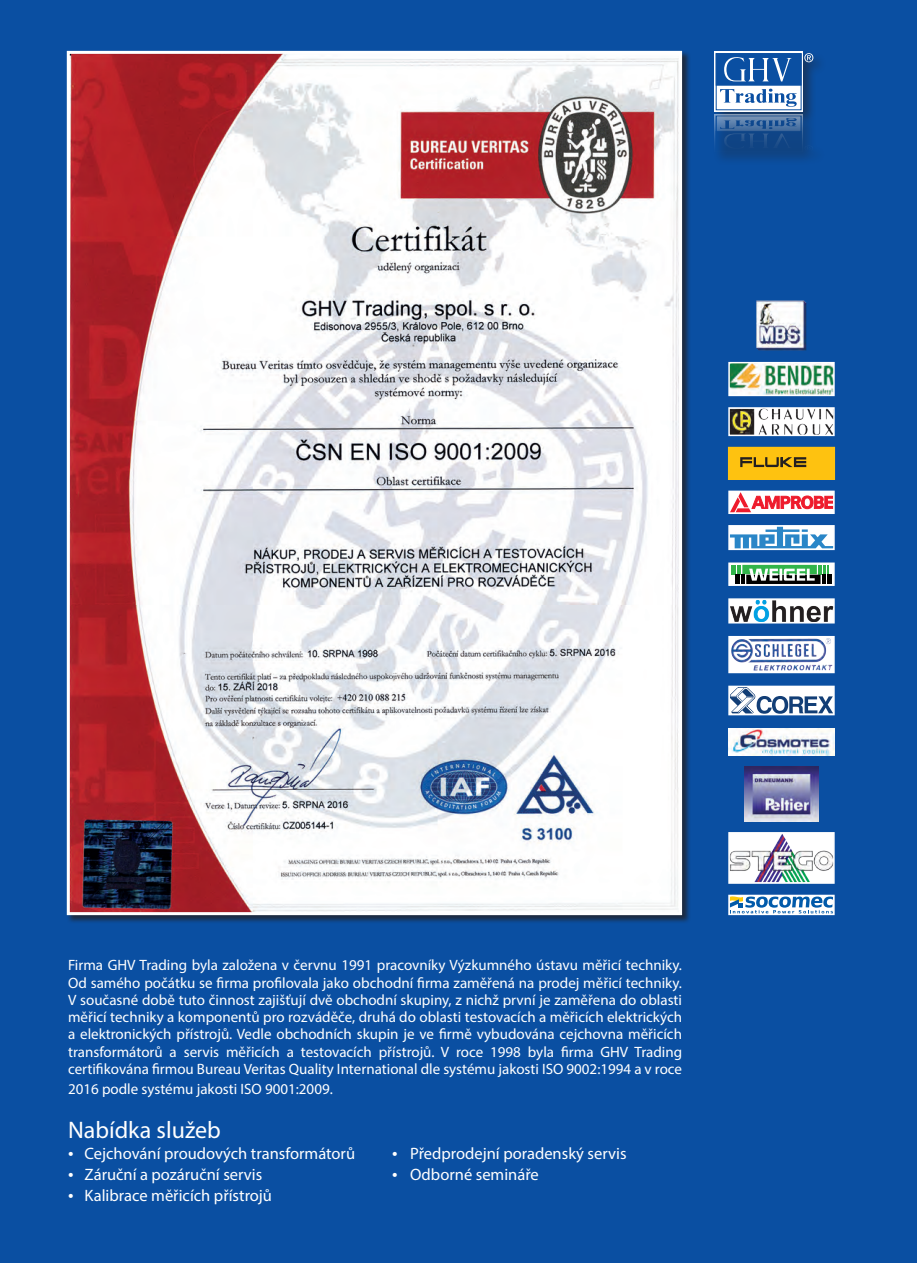
<style>
.page{position:relative;width:919px;height:1263px;background:#fff}
.page>*{position:absolute;margin:0;border:0;box-sizing:border-box;transform-origin:0 0}
.t1{font:24px "Myriad Pro";color:#fff}
.t2{font:16.5px "Myriad Pro";color:#fff}
.t3{font:15px/17.2px "Myriad Pro";color:#fff;text-align:justify}
.s1{font-size:19.5px}
</style>
<div class="page">
<div style="left:0;top:0;width:916px;height:1263px;background:#0a4fa2"></div>
<div style="left:712px;top:49px;width:115px;height:117px;background:#231f20;opacity:.5"></div>
<div style="left:714px;top:52px;width:89px;height:60px;background:linear-gradient(to right,#b6cbe3,#b6cbe3)"></div>
<svg style="left:715px;top:53px;width:86px;height:57px"></svg>
<svg style="left:720px;top:89px;width:76px;height:18px"></svg>
<div style="left:716px;top:54px;width:85px;height:31px;background:#0a4fa2"></div>
<svg style="left:724px;top:57px;width:67px;height:24px"></svg>
<svg style="left:804px;top:53px;width:9px;height:9px"></svg>
<svg style="left:714px;top:115px;width:89px;height:37px"></svg>
<svg style="left:717px;top:118px;width:82px;height:13px"></svg>
<div style="left:715px;top:116px;width:86px;height:35px;border:1px solid #0a4fa2"></div>
<svg style="left:716px;top:131px;width:85px;height:20px"></svg>
<svg style="left:720px;top:118px;width:76px;height:31px;background:#265691"></svg>
<svg style="left:804px;top:145px;width:9px;height:6px"></svg>
<div style="left:67px;top:51px;width:624px;height:873px;background:#231f20;opacity:.75"></div>
<img style="left:71px;top:55px;width:607px;height:856px">
<div style="left:67px;top:51px;width:615px;height:864px;border:3px solid #fff"></div>
<svg style="left:728px;top:894px;width:107px;height:22px"></svg>
<img style="left:756px;top:300px;width:50px;height:50px">
<svg style="left:728px;top:562px;width:107px;height:24px;background:#82a58d"></svg>
<svg style="left:728px;top:598px;width:107px;height:26px;background:#adb9c1"></svg>
<svg style="left:728px;top:635px;width:107px;height:39px;background:#bdc9e0"></svg>
<svg style="left:728px;top:685px;width:107px;height:31px;background:#b1c1d4"></svg>
<img style="left:728px;top:832px;width:107px;height:52px">
<img style="left:728px;top:728px;width:106px;height:27px">
<svg style="left:728px;top:525px;width:107px;height:26px;background:#9ec6e4"></svg>
<svg style="left:728px;top:361px;width:107px;height:36px;background:#acc7b4"></svg>
<svg style="left:728px;top:407px;width:107px;height:30px;background:#bebfba"></svg>
<svg style="left:728px;top:490px;width:107px;height:24px;background:#f1a7af"></svg>
<div style="left:728px;top:447px;width:106px;height:32px;background:#fec210"></div>
<svg style="left:740px;top:457px;width:66px;height:10px"></svg>
<img style="left:744px;top:767px;width:74px;height:54px">
<p class="t3" style="left:68px;top:956px;width:615px">Firma GHV Trading byla založena v červnu 1991 pracovníky Výzkumného ústavu měřicí techniky.<br>Od samého počátku se firma profilovala jako obchodní firma zaměřená na prodej měřicí techniky.<br>V současné době tuto činnost zajišťují dvě obchodní skupiny, z nichž první je zaměřena do oblasti měřicí techniky a komponentů pro rozváděče, druhá do oblasti testovacích a měřicích elektrických a elektronických přístrojů. Vedle obchodních skupin je ve firmě vybudována cejchovna měřicích transformátorů a servis měřicích a testovacích přístrojů. V roce 1998 byla firma GHV Trading certifikována firmou Bureau Veritas Quality International dle systému jakosti ISO 9002:1994 a v roce</p>
<p class="t3" style="left:68px;top:1080px;width:266px">2016 podle systému jakosti ISO 9001:2009.</p>
<h1 class="t1" style="left:68px;top:1115px;width:154px">Nabídka služeb</h1>
<p class="t2" style="left:68px;top:1143px;width:288px"><span class="s1">•</span> Cejchování proudových transformátorů</p>
<p class="t2" style="left:392px;top:1143px;width:236px"><span class="s1">•</span> Předprodejní poradenský servis</p>
<p class="t2" style="left:68px;top:1164px;width:196px"><span class="s1">•</span> Záruční a pozáruční servis</p>
<p class="t2" style="left:392px;top:1164px;width:148px"><span class="s1">•</span> Odborné semináře</p>
<p class="t2" style="left:68px;top:1185px;width:205px"><span class="s1">•</span> Kalibrace měřicích přístrojů</p>
</div>
